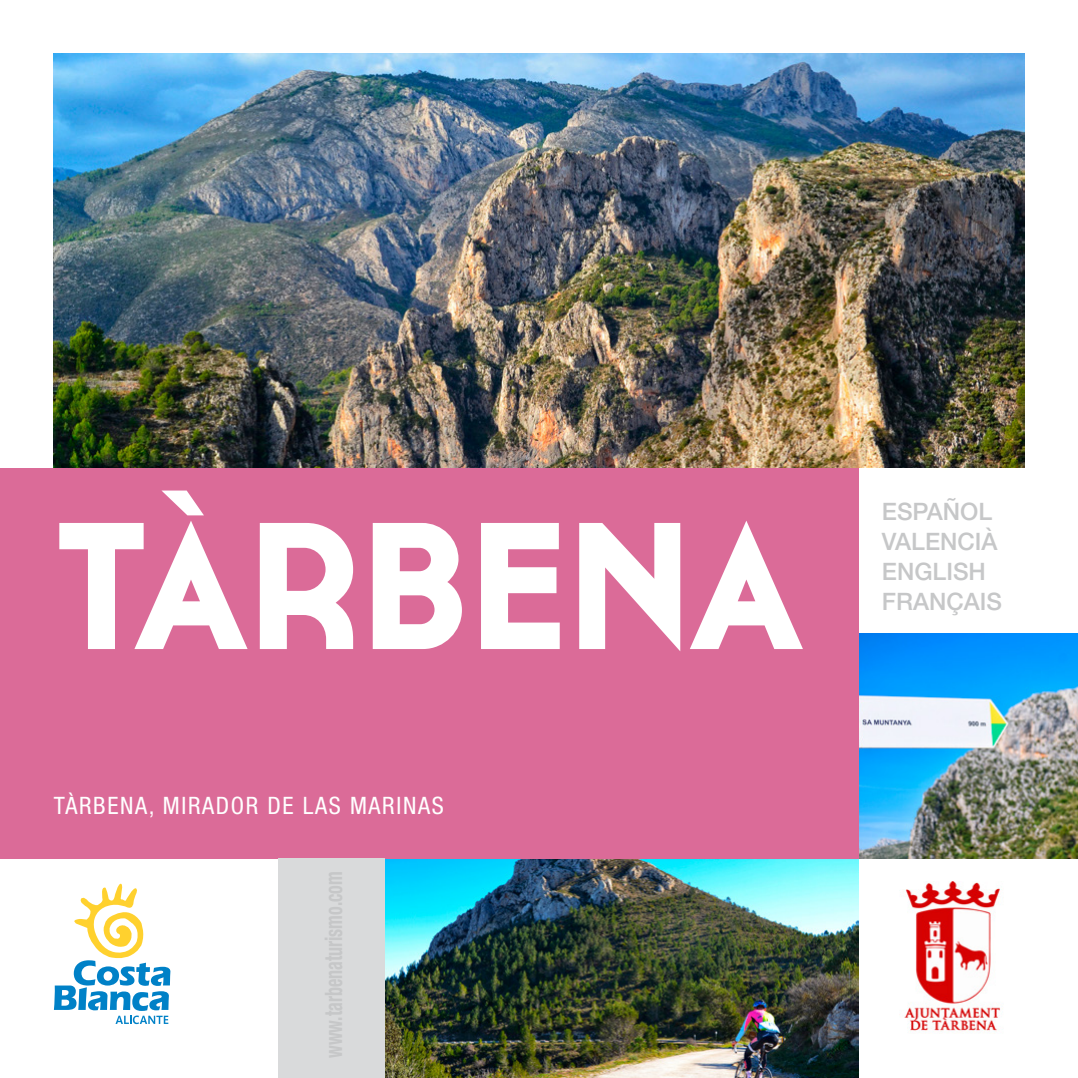
<style>
.page{position:relative;width:1078px;height:1078px;background:#fff}
.page>*{position:absolute;margin:0;border:0;box-sizing:border-box;transform-origin:0 0}
.t1{font:700 180px "Cassannet";color:#fff}
.t2{font:500 24px/30px "Helvetica Neue LT";color:#c6c7c8}
.t3{font:condensed 24px "Helvetica Neue LT Std";letter-spacing:.07em;color:#fff}
</style>
<div class="page">
<img style="left:54px;top:54px;width:969px;height:414px">
<img style="left:858px;top:633px;width:219px;height:225px">
<img style="left:385px;top:858px;width:473px;height:219px">
<img style="left:904px;top:881px;width:99px;height:151px">
<div style="left:0;top:468px;width:858px;height:390px;background:#db6b98"></div>
<svg style="left:54px;top:883px;width:116px;height:140px"></svg>
<div style="left:278px;top:858px;width:107px;height:219px;background:#d9dadb"></div>
<h1 class="t1" style="left:54px;top:478px;width:751px">TÀRBENA</h1>
<p class="t3" style="left:54px;top:791px;width:391px">TÀRBENA, MIRADOR DE LAS MARINAS</p>
<p class="t2" style="left:881px;top:496px;width:122px">ESPAÑOL<br>VALENCIÀ<br>ENGLISH<br>FRANÇAIS</p>
</div>
